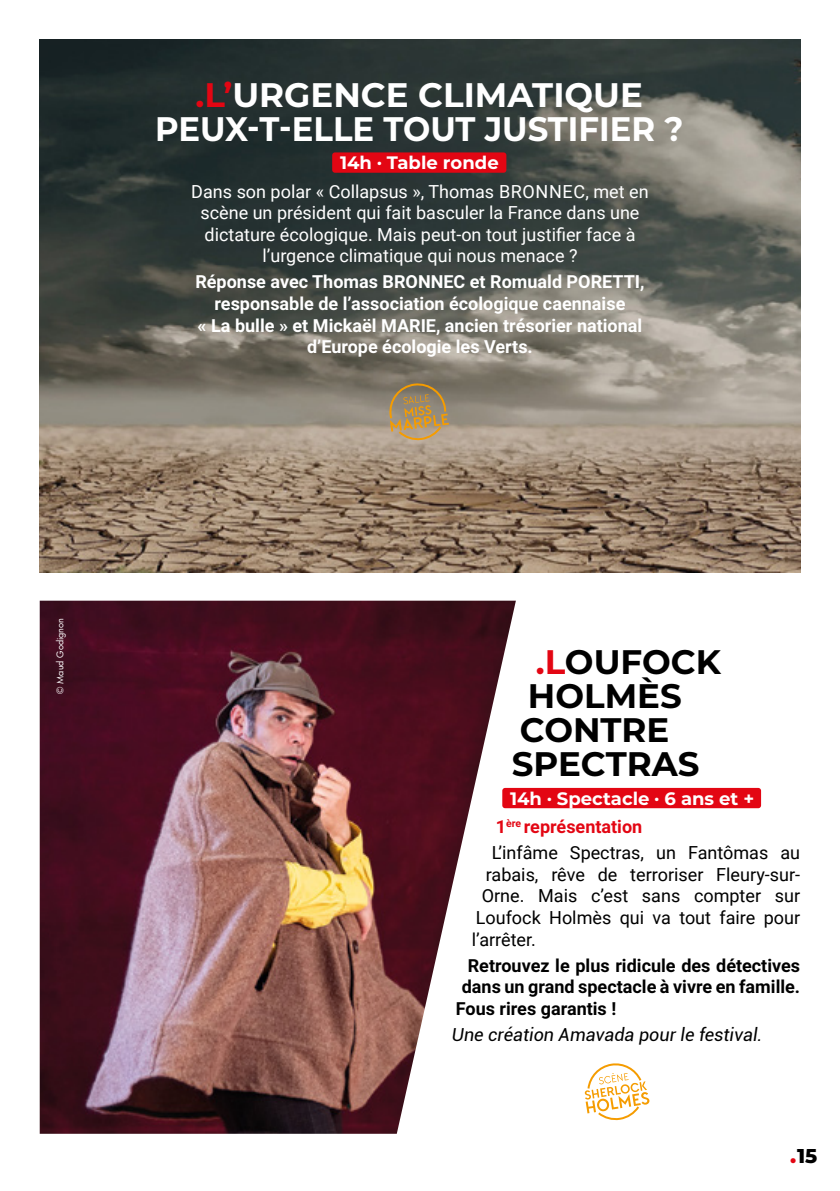
<style>
.page{position:relative;width:840px;height:1191px;background:#fff}
.page>*{position:absolute;margin:0;border:0;box-sizing:border-box;transform-origin:0 0}
.t1{font:700 34px/34px "Montserrat";color:#fff;text-align:center}
.t2{font:700 34px "Montserrat";color:#000}
.t3{font:800 20px "Montserrat";color:#000}
.t4{font:18px/21.6px "Roboto";color:#fff;text-align:center}
.t5{font:700 18px/21.6px "Roboto";color:#fff;text-align:center}
.t6{font:18px/26px "Roboto";color:#000}
.t7{font:700 18px "Roboto";color:#000}
.t8{font:700 18px "Montserrat";color:#fff}
.t9{font:italic 18px "Roboto";color:#000}
.t10{font:9px "Futura";color:#fff}
.s1{color:#e30613}
.s2{font-weight:700;color:#e30613}
.s3{font-weight:700;font-size:26px;color:#e30613}
</style>
<div class="page">
<img style="left:40px;top:40px;width:759px;height:533px">
<img style="left:40px;top:600px;width:475px;height:533px">
<div style="left:332px;top:152px;width:174px;height:21px;background:#e30613;border-radius:3px"></div>
<div style="left:502px;top:788px;width:258px;height:20px;background:#e30613;border-radius:3px"></div>
<svg style="left:388px;top:383px;width:60px;height:57px;background:#a78e63"></svg>
<svg style="left:584px;top:1063px;width:65px;height:57px"></svg>
<h1 class="t1" style="left:155px;top:76px;width:529px"><span class="s1">.L’</span>URGENCE CLIMATIQUE<br>PEUX-T-ELLE TOUT JUSTIFIER ?</h1>
<p class="t8" style="left:340px;top:150px;width:160px">14h . Table ronde</p>
<p class="t4" style="left:191px;top:180px;width:458px">Dans son polar « Collapsus », Thomas BRONNEC, met en scène un président qui fait basculer la France dans une dictature écologique. Mais peut-on tout justifier face à l’urgence climatique qui nous menace ?</p>
<p class="t5" style="left:195px;top:270px;width:450px">Réponse avec Thomas BRONNEC et Romuald PORETTI, responsable de l’association écologique caennaise<br>« La bulle » et Mickaël MARIE, ancien trésorier national d’Europe écologie les Verts.</p>
<p class="t10" style="left:54px;top:693px;width:77px;rotate:-90deg">© Maud Godignon</p>
<h1 class="t2" style="left:535px;top:637px;width:186px"><span class="s1">.L</span>OUFOCK</h1>
<h1 class="t2" style="left:527px;top:671px;width:155px">HOLMÈS</h1>
<h1 class="t2" style="left:519px;top:705px;width:151px">CONTRE</h1>
<h1 class="t2" style="left:511px;top:739px;width:189px">SPECTRAS</h1>
<p class="t8" style="left:510px;top:785px;width:245px">14h . Spectacle . 6 ans et +</p>
<p class="t6" style="left:491px;top:813px;width:309px"><span class="s2">1</span><sup>ère</sup> <span class="s2">représentation<br></span>L’infâme Spectras, un Fantômas au</p>
<p class="t6" style="left:485px;top:860px;width:315px">rabais, rêve de terroriser Fleury-sur-</p>
<p class="t6" style="left:481px;top:882px;width:319px">Orne. Mais c’est sans compter sur</p>
<p class="t6" style="left:475px;top:903px;width:325px">Loufock Holmès qui va tout faire pour</p>
<p class="t6" style="left:471px;top:925px;width:66px">l’arrêter.</p>
<p class="t7" style="left:467px;top:952px;width:333px">Retrouvez le plus ridicule des détectives</p>
<p class="t7" style="left:461px;top:974px;width:340px">dans un grand spectacle à vivre en famille.</p>
<p class="t7" style="left:455px;top:995px;width:162px">Fous rires garantis !</p>
<p class="t9" style="left:451px;top:1021px;width:312px">Une création Amavada pour le festival.</p>
<p class="t3" style="left:789px;top:1141px;width:29px"><span class="s3">.</span>15</p>
</div>
